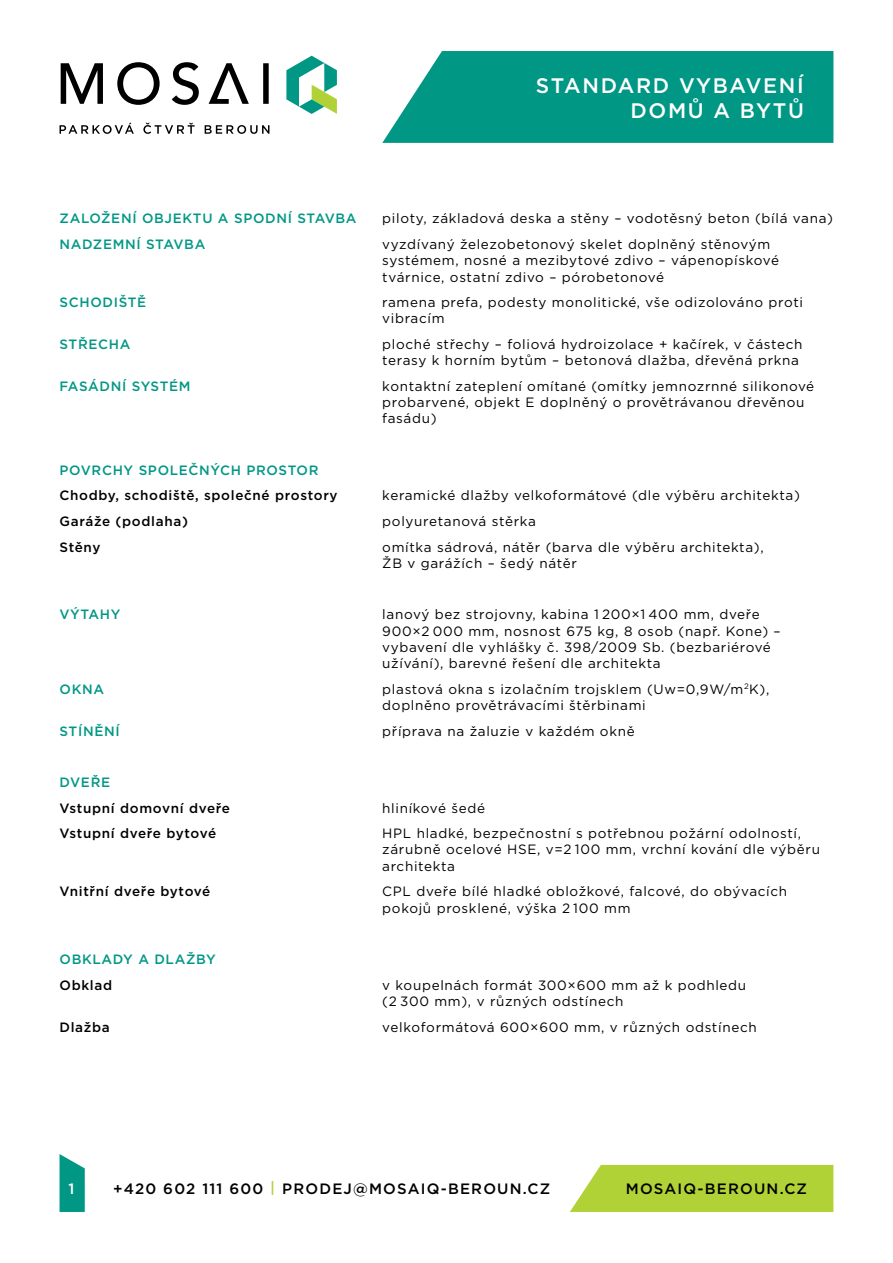
<style>
.page{position:relative;width:893px;height:1263px;background:#fff}
.page>*{position:absolute;margin:0;border:0;box-sizing:border-box;transform-origin:0 0}
.t1{font:500 21px/25.2px "Gotham";letter-spacing:.08em;color:#fff;text-align:right}
.t2{font:500 15px "Gotham";letter-spacing:.08em;color:#000}
.t3{font:500 15px "Gotham";color:#fff}
.t4{font:13.5px/16.2px "Gotham";letter-spacing:.05em;color:#000}
.t5{font:500 13.5px "Gotham";letter-spacing:.05em;color:#009785}
.t6{font:500 13.5px "Gotham";letter-spacing:.05em;color:#000}
.s1{color:#b0d236}
</style>
<div class="page">
<svg style="left:382px;top:51px;width:451px;height:92px;background:#119e8d"></svg>
<svg style="left:61px;top:63px;width:42px;height:41px"></svg>
<svg style="left:117px;top:62px;width:43px;height:43px"></svg>
<svg style="left:172px;top:62px;width:27px;height:43px"></svg>
<svg style="left:263px;top:63px;width:6px;height:41px"></svg>
<svg style="left:209px;top:63px;width:40px;height:41px"></svg>
<svg style="left:60px;top:123px;width:209px;height:11px"></svg>
<svg style="left:286px;top:56px;width:51px;height:58px"></svg>
<svg style="left:60px;top:1154px;width:25px;height:58px"></svg>
<div style="left:570px;top:1165px;width:263px;height:47px;background:#b0d236"></div>
<h1 class="t1" style="left:536px;top:72px;width:269px">STANDARD VYBAVENÍ<br>DOMŮ A BYTŮ</h1>
<p class="t5" style="left:60px;top:210px;width:299px">ZALOŽENÍ OBJEKTU A SPODNÍ STAVBA</p>
<p class="t4" style="left:382px;top:210px;width:452px">piloty, základová deska a stěny – vodotěsný beton (bílá vana)</p>
<p class="t5" style="left:60px;top:235px;width:147px">NADZEMNÍ STAVBA</p>
<p class="t4" style="left:382px;top:236px;width:398px">vyzdívaný železobetonový skelet doplněný stěnovým systémem, nosné a mezibytové zdivo – vápenopískové tvárnice, ostatní zdivo – pórobetonové</p>
<p class="t5" style="left:60px;top:294px;width:88px">SCHODIŠTĚ</p>
<p class="t4" style="left:382px;top:294px;width:422px">ramena prefa, podesty monolitické, vše odizolováno proti vibracím</p>
<p class="t5" style="left:60px;top:335px;width:72px">STŘECHA</p>
<p class="t4" style="left:382px;top:336px;width:422px">ploché střechy – foliová hydroizolace + kačírek, v částech terasy k horním bytům – betonová dlažba, dřevěná prkna</p>
<p class="t5" style="left:60px;top:377px;width:133px">FASÁDNÍ SYSTÉM</p>
<p class="t4" style="left:382px;top:378px;width:433px">kontaktní zateplení omítané (omítky jemnozrnné silikonové probarvené, objekt E doplněný o provětrávanou dřevěnou fasádu)</p>
<p class="t5" style="left:60px;top:461px;width:260px">POVRCHY SPOLEČNÝCH PROSTOR</p>
<p class="t6" style="left:60px;top:487px;width:280px">Chodby, schodiště, společné prostory</p>
<p class="t4" style="left:382px;top:487px;width:419px">keramické dlažby velkoformátové (dle výběru architekta)</p>
<p class="t6" style="left:60px;top:512px;width:130px">Garáže (podlaha)</p>
<p class="t4" style="left:382px;top:513px;width:155px">polyuretanová stěrka</p>
<p class="t6" style="left:60px;top:538px;width:42px">Stěny</p>
<p class="t4" style="left:382px;top:539px;width:383px">omítka sádrová, nátěr (barva dle výběru architekta),<br>ŽB v garážích – šedý nátěr</p>
<p class="t5" style="left:60px;top:606px;width:63px">VÝTAHY</p>
<p class="t4" style="left:382px;top:606px;width:400px">lanový bez strojovny, kabina 1 200×1 400 mm, dveře 900×2 000 mm, nosnost 675 kg, 8 osob (např. Kone) – vybavení dle vyhlášky č. 398/2009 Sb. (bezbariérové užívání), barevné řešení dle architekta</p>
<p class="t5" style="left:60px;top:680px;width:46px">OKNA</p>
<p class="t4" style="left:382px;top:680px;width:389px">plastová okna s izolačním trojsklem (Uw=0,9W/m<sup>2</sup>K), doplněno provětrávacími štěrbinami</p>
<p class="t5" style="left:60px;top:722px;width:62px">STÍNĚNÍ</p>
<p class="t4" style="left:382px;top:722px;width:254px">příprava na žaluzie v každém okně</p>
<p class="t5" style="left:60px;top:773px;width:52px">DVEŘE</p>
<p class="t6" style="left:60px;top:799px;width:172px">Vstupní domovní dveře</p>
<p class="t4" style="left:382px;top:799px;width:104px">hliníkové šedé</p>
<p class="t6" style="left:60px;top:825px;width:158px">Vstupní dveře bytové</p>
<p class="t4" style="left:382px;top:825px;width:439px">HPL hladké, bezpečnostní s potřebnou požární odolností, zárubně ocelové HSE, v=2 100 mm, vrchní kování dle výběru architekta</p>
<p class="t6" style="left:60px;top:883px;width:152px">Vnitřní dveře bytové</p>
<p class="t4" style="left:382px;top:883px;width:406px">CPL dveře bílé hladké obložkové, falcové, do obývacích pokojů prosklené, výška 2 100 mm</p>
<p class="t5" style="left:60px;top:950px;width:158px">OBKLADY A DLAŽBY</p>
<p class="t6" style="left:60px;top:976px;width:54px">Obklad</p>
<p class="t4" style="left:382px;top:976px;width:365px">v koupelnách formát 300×600 mm až k podhledu (2 300 mm), v různých odstínech</p>
<p class="t6" style="left:60px;top:1018px;width:52px">Dlažba</p>
<p class="t4" style="left:382px;top:1018px;width:376px">velkoformátová 600×600 mm, v různých odstínech</p>
<p class="t3" style="left:69px;top:1179px;width:7px">1</p>
<p class="t2" style="left:113px;top:1179px;width:439px">+420 602 111 600 <span class="s1">|</span> PRODEJ@MOSAIQ-BEROUN.CZ</p>
<p class="t2" style="left:626px;top:1179px;width:183px">MOSAIQ-BEROUN.CZ</p>
</div>
